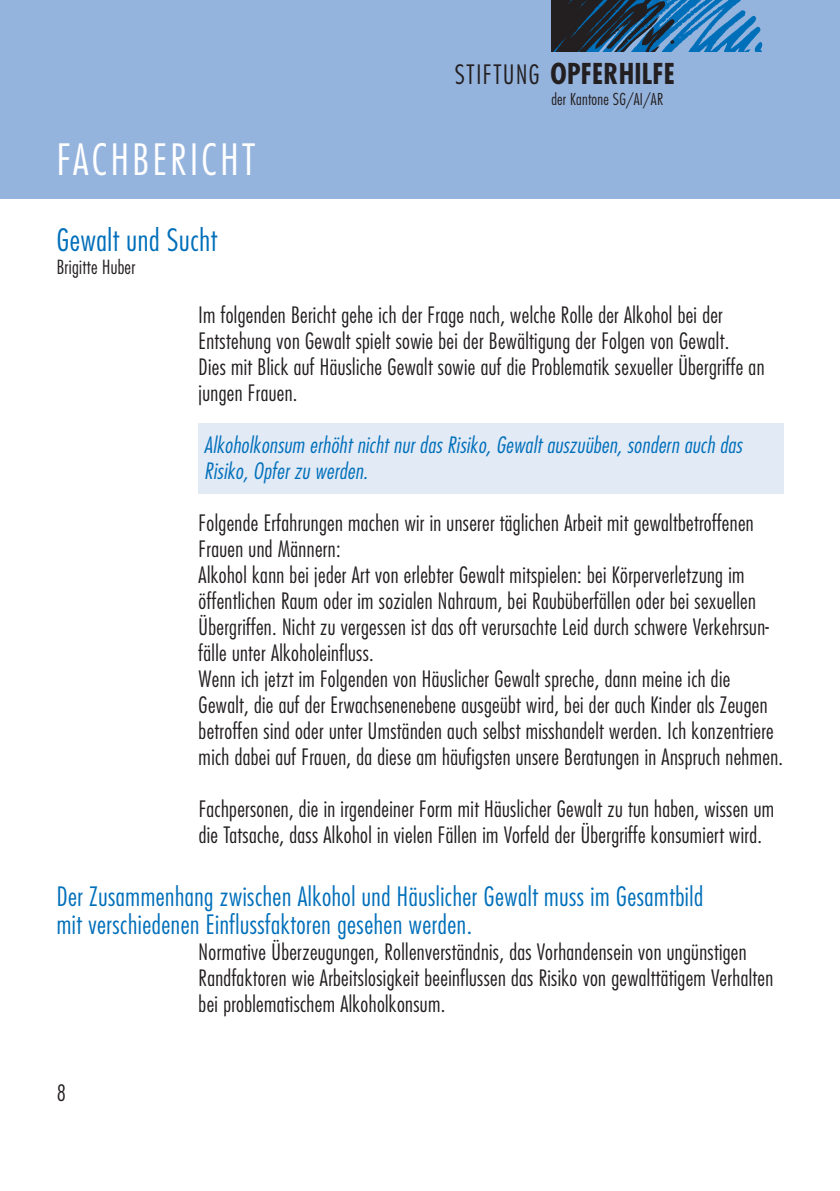
<style>
.page{position:relative;width:840px;height:1191px;background:#fff}
.page>*{position:absolute;margin:0;border:0;box-sizing:border-box;transform-origin:0 0}
.t1{font:300 condensed 42px "Futura";letter-spacing:.085em;color:#fff}
.t2{font:300 condensed 30px "Futura";letter-spacing:.02em;color:#006fba}
.t3{font:700 condensed 28px "Futura";letter-spacing:.01em;color:#231f20}
.t4{font:300 condensed 26px/28px "Futura";letter-spacing:.02em;color:#006fba}
.t5{font:300 condensed 22px/26px "Futura";letter-spacing:.015em;color:#231f20}
.t6{font:italic 300 condensed 22px/26px "Futura";letter-spacing:.015em;color:#006fba}
.t7{font:300 condensed 19px "Futura";letter-spacing:.015em;color:#231f20}
.t8{font:300 condensed 16px "Futura";letter-spacing:.015em;color:#231f20}
.s1{font-weight:300;font-size:26px}
</style>
<div class="page">
<div style="left:198px;top:423px;width:584px;height:70px;background:#e2eaf6"></div>
<div style="left:0;top:0;width:839px;height:198px;background:#95b4dd"></div>
<img style="left:681px;top:0;width:82px;height:52px">
<img style="left:551px;top:0;width:130px;height:52px">
<h1 class="t1" style="left:57px;top:142px;width:200px">FACHBERICHT</h1>
<p class="t3" style="left:454px;top:62px;width:221px"><span class="s1">STIFTUNG</span> OPFERHILFE</p>
<p class="t8" style="left:551px;top:92px;width:113px">der Kantone SG/AI/AR</p>
<h2 class="t2" style="left:57px;top:227px;width:162px">Gewalt und Sucht</h2>
<p class="t7" style="left:57px;top:259px;width:80px">Brigitte Huber</p>
<p class="t5" style="left:198px;top:303px;width:567px">Im folgenden Bericht gehe ich der Frage nach, welche Rolle der Alkohol bei der Entstehung von Gewalt spielt sowie bei der Bewältigung der Folgen von Gewalt.<br>Dies mit Blick auf Häusliche Gewalt sowie auf die Problematik sexueller Übergriffe an jungen Frauen.</p>
<p class="t6" style="left:204px;top:433px;width:539px">Alkoholkonsum erhöht nicht nur das Risiko, Gewalt auszuüben, sondern auch das<br>Risiko, Opfer zu werden.</p>
<p class="t5" style="left:198px;top:511px;width:585px">Folgende Erfahrungen machen wir in unserer täglichen Arbeit mit gewaltbetroffenen Frauen und Männern:<br>Alkohol kann bei jeder Art von erlebter Gewalt mitspielen: bei Körperverletzung im öffentlichen Raum oder im sozialen Nahraum, bei Raubüberfällen oder bei sexuellen Übergriffen. Nicht zu vergessen ist das oft verursachte Leid durch schwere Verkehrsun&shy;fälle unter Alkoholeinfluss.<br>Wenn ich jetzt im Folgenden von Häuslicher Gewalt spreche, dann meine ich die Gewalt, die auf der Erwachsenenebene ausgeübt wird, bei der auch Kinder als Zeugen betroffen sind oder unter Umständen auch selbst misshandelt werden. Ich konzentriere mich dabei auf Frauen, da diese am häufigsten unsere Beratungen in Anspruch nehmen.</p>
<p class="t5" style="left:198px;top:797px;width:576px">Fachpersonen, die in irgendeiner Form mit Häuslicher Gewalt zu tun haben, wissen um die Tatsache, dass Alkohol in vielen Fällen im Vorfeld der Übergriffe konsumiert wird.</p>
<p class="t4" style="left:57px;top:884px;width:647px">Der Zusammenhang zwischen Alkohol und Häuslicher Gewalt muss im Gesamtbild mit verschiedenen Einflussfaktoren gesehen werden.</p>
<p class="t5" style="left:198px;top:940px;width:575px">Normative Überzeugungen, Rollenverständnis, das Vorhandensein von ungünstigen<br>Randfaktoren wie Arbeitslosigkeit beeinflussen das Risiko von gewalttätigem Verhalten bei problematischem Alkoholkonsum.</p>
<p class="t5" style="left:57px;top:1081px;width:11px">8</p>
</div>
